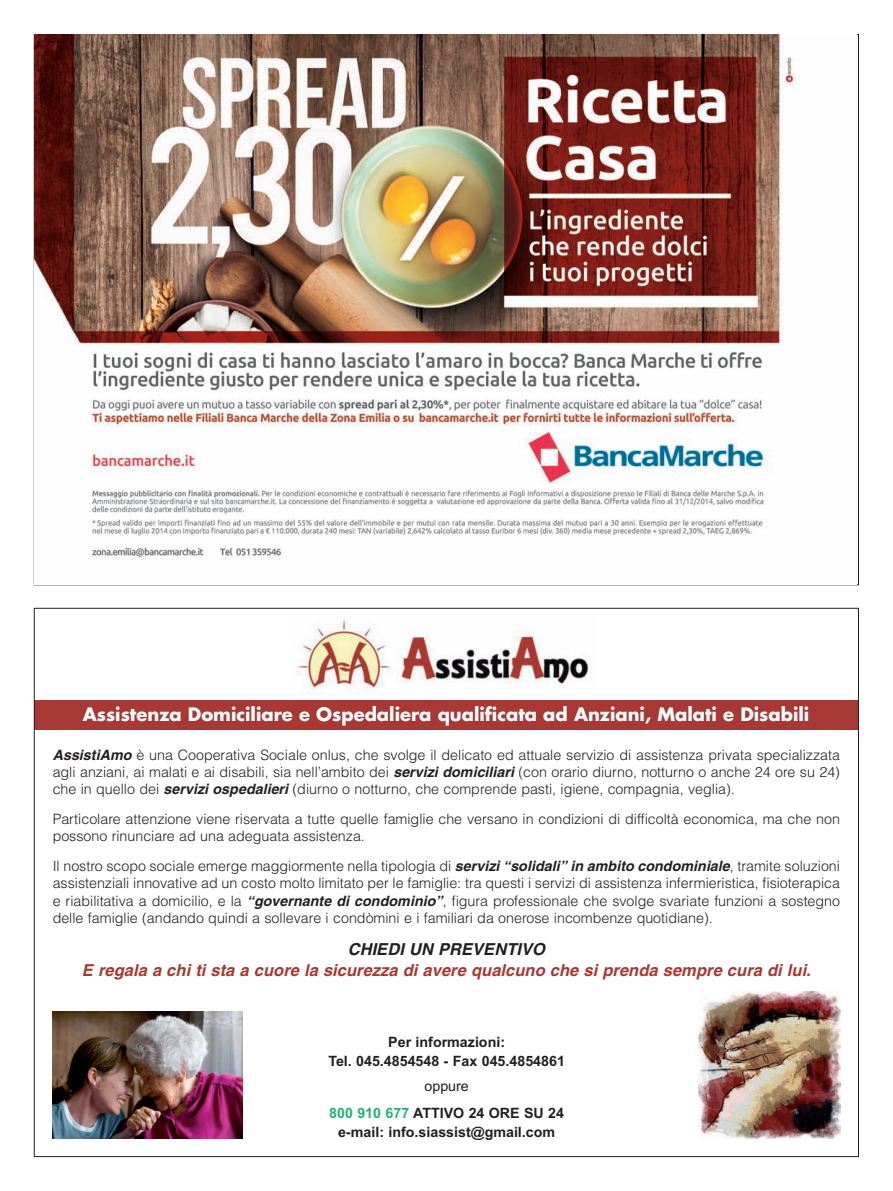
<style>
.page{position:relative;width:893px;height:1191px;background:#fff}
.page>*{position:absolute;margin:0;border:0;box-sizing:border-box;transform-origin:0 0}
.t1{font:700 18px "Futura";color:#fff}
.t2{font:italic 700 16.5px "Helvetica";letter-spacing:.005em;color:#a73833}
.t3{font:italic 700 16.5px "Helvetica";letter-spacing:.005em;color:#231f20}
.t4{font:300 14.25px/17.1px "Helvetica";color:#231f20;text-align:justify}
.t5{font:700 14.25px/19.5px "Arial";color:#231f20;text-align:center}
.s1{font-weight:700;font-style:italic}
.s2{font-weight:400}
.s3{color:#23b36c}
</style>
<div class="page">
<img style="left:35px;top:35px;width:761px;height:523px">
<img style="left:53px;top:1012px;width:190px;height:126px">
<img style="left:297px;top:619px;width:295px;height:75px">
<img style="left:698px;top:991px;width:142px;height:147px">
<div style="left:34px;top:700px;width:825px;height:30px;background:#a73833"></div>
<p class="t1" style="left:83px;top:706px;width:728px">Assistenza Domiciliare e Ospedaliera qualificata ad Anziani, Malati e Disabili</p>
<p class="t4" style="left:53px;top:746px;width:789px"><span class="s1">AssistiAmo</span> è una Cooperativa Sociale onlus, che svolge il delicato ed attuale servizio di assistenza privata specializzata agli anziani, ai malati e ai disabili, sia nell’ambito dei <span class="s1">servizi domiciliari</span> (con orario diurno, notturno o anche 24 ore su 24) che in quello dei <span class="s1">servizi ospedalieri</span> (diurno o notturno, che comprende pasti, igiene, compagnia, veglia).</p>
<p class="t4" style="left:53px;top:809px;width:789px">Particolare attenzione viene riservata a tutte quelle famiglie che versano in condizioni di difficoltà economica, ma che non possono rinunciare ad una adeguata assistenza.</p>
<p class="t4" style="left:53px;top:857px;width:789px">Il nostro scopo sociale emerge maggiormente nella tipologia di <span class="s1">servizi “solidali” in ambito condominiale</span>, tramite soluzioni assistenziali innovative ad un costo molto limitato per le famiglie: tra questi i servizi di assistenza infermieristica, fisioterapica e riabilitativa a domicilio, e la <span class="s1">“governante di condominio”</span>, figura professionale che svolge svariate funzioni a sostegno delle famiglie (andando quindi a sollevare i condòmini e i familiari da onerose incombenze quotidiane).</p>
<p class="t3" style="left:348px;top:943px;width:199px">CHIEDI UN PREVENTIVO</p>
<p class="t2" style="left:82px;top:964px;width:730px">E regala a chi ti sta a cuore la sicurezza di avere qualcuno che si prenda sempre cura di lui.</p>
<p class="t5" style="left:328px;top:1032px;width:238px">Per informazioni:<br>Tel. 045.4854548 - Fax 045.4854861</p>
<p class="t5" style="left:329px;top:1072px;width:236px;line-height:27px"><span class="s2">oppure<br></span><span class="s3">800 910 677</span> ATTIVO 24 ORE SU 24</p>
<p class="t5" style="left:338px;top:1122px;width:218px">e-mail: info.siassist@gmail.com</p>
</div>
